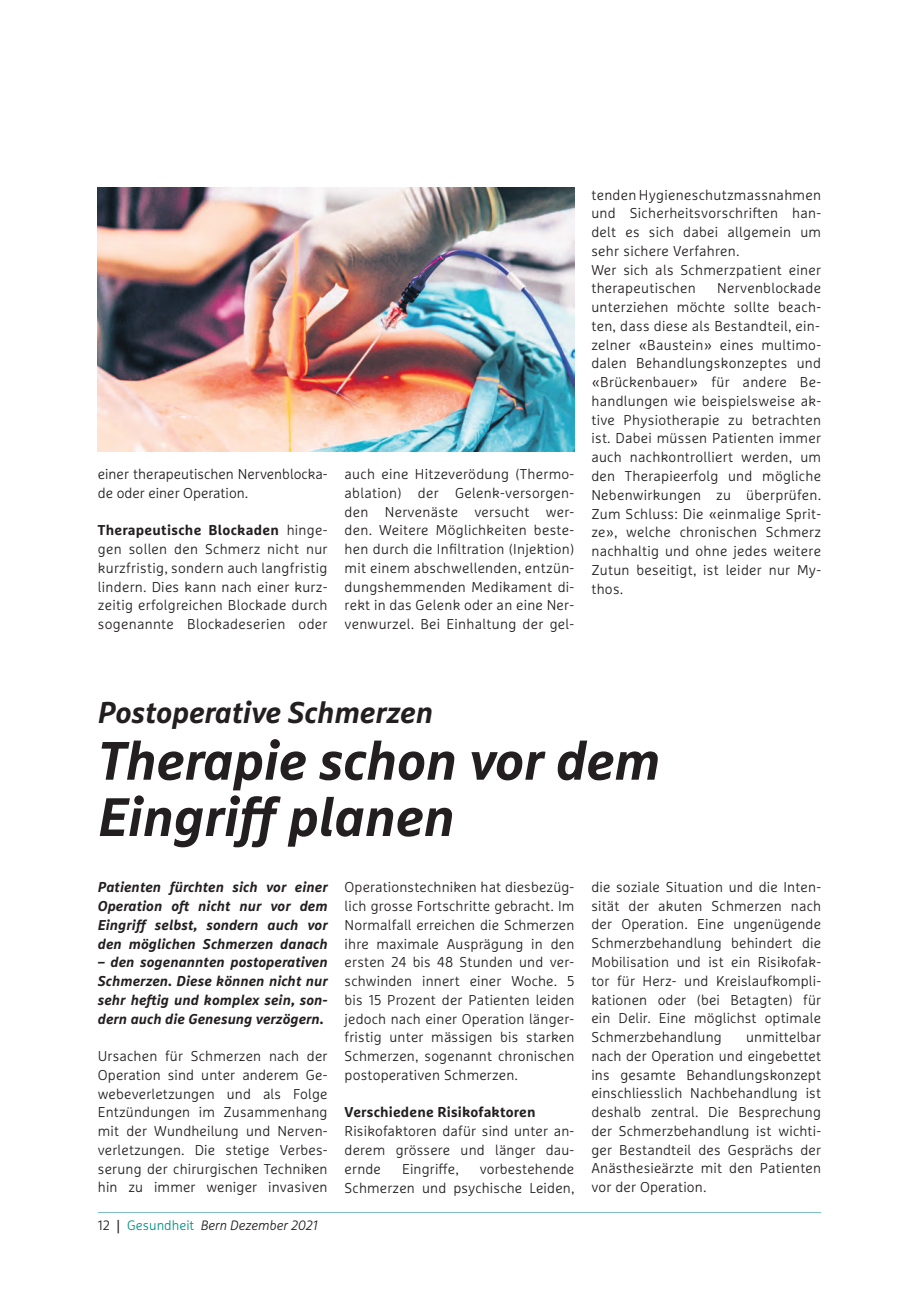
<style>
.page{position:relative;width:919px;height:1289px;background:#fff}
.page>*{position:absolute;margin:0;border:0;box-sizing:border-box;transform-origin:0 0}
.t1{font:italic 700 54px/56.2px "Marselis Pro";color:#231f20}
.t2{font:italic 700 30px "Marselis Pro";color:#231f20}
.t3{font:300 14.25px/18.8px "Marselis Pro";letter-spacing:.015em;color:#231f20;text-align:justify}
.t4{font:italic 700 14.25px/18.8px "Marselis Pro";letter-spacing:.01em;color:#231f20;text-align:justify}
.t5{font:700 14.25px "Marselis Pro";letter-spacing:.01em;color:#231f20}
.t6{font:italic 300 13.5px "Marselis Pro";color:#231f20}
.s1{font-weight:700}
.s2{font-style:normal}
.s3{font-family:"The Mix";font-weight:600;font-style:normal}
.s4{font-style:normal;color:#009384}
</style>
<div class="page">
<hr style="left:98px;top:1212px;width:723px;height:1px;background:#7dbcc4">
<img style="left:98px;top:188px;width:476px;height:263px">
<p class="t3" style="left:98px;top:466px;width:231px">einer therapeutischen Nervenblocka&shy;de oder einer Operation.</p>
<p class="t3" style="left:98px;top:522px;width:231px"><span class="s1">Therapeutische Blockaden</span> hinge&shy;gen sollen den Schmerz nicht nur kurzfristig, sondern auch langfristig lindern. Dies kann nach einer kurz&shy;zeitig erfolgreichen Blockade durch sogenannte Blockadeserien oder</p>
<p class="t3" style="left:344px;top:466px;width:231px">auch eine Hitzeverödung (Thermo&shy;ablation) der Gelenk-versorgen&shy;den Nervenäste versucht wer&shy;den. Weitere Möglichkeiten beste&shy;hen durch die Infiltration (Injektion) mit einem abschwellenden, entzün&shy;dungshemmenden Medikament di&shy;rekt in das Gelenk oder an eine Ner&shy;venwurzel. Bei Einhaltung der gel-</p>
<p class="t3" style="left:591px;top:187px;width:231px;text-align:left">tenden Hygieneschutzmassnahmen und Sicherheitsvorschriften han&shy;delt es sich dabei allgemein um sehr sichere Verfahren.<br>Wer sich als Schmerzpatient einer therapeutischen</p>
<p class="t3" style="left:591px;top:280px;width:231px;text-indent:126px">Nervenblockade unterziehen möchte sollte beach&shy;ten, dass diese als Bestandteil, ein&shy;zelner «Baustein» eines multimo&shy;dalen Behandlungskonzeptes und «Brückenbauer» für andere Be&shy;handlungen wie beispielsweise ak&shy;tive Physiotherapie zu betrachten ist. Dabei müssen Patienten immer auch nachkontrolliert werden, um den Therapieerfolg und mögliche Nebenwirkungen zu überprüfen.<br>Zum Schluss: Die «einmalige Sprit&shy;ze», welche chronischen Schmerz nachhaltig und ohne jedes weitere Zutun beseitigt, ist leider nur My&shy;thos.</p>
<h2 class="t2" style="left:98px;top:702px;width:336px">Postoperative Schmerzen</h2>
<h1 class="t1" style="left:98px;top:738px;width:563px">Therapie schon vor dem<br>Eingriff planen</h1>
<p class="t4" style="left:98px;top:879px;width:231px">Patienten fürchten sich vor einer Operation oft nicht nur vor dem Eingriff selbst, sondern auch vor den möglichen Schmerzen danach</p>
<p class="t4" style="left:98px;top:954px;width:231px">– den sogenannten postoperativen Schmerzen. Diese können nicht nur sehr heftig und komplex sein, son&shy;dern auch die Genesung verzögern.</p>
<p class="t3" style="left:98px;top:1048px;width:231px">Ursachen für Schmerzen nach der Operation sind unter anderem Ge&shy;webeverletzungen und als Folge Entzündungen im Zusammenhang mit der Wundheilung und Nerven&shy;verletzungen. Die stetige Verbes&shy;serung der chirurgischen Techniken hin zu immer weniger invasiven</p>
<p class="t3" style="left:591px;top:879px;width:231px">die soziale Situation und die Inten&shy;sität der akuten Schmerzen nach der Operation. Eine ungenügende Schmerzbehandlung behindert die Mobilisation und ist ein Risikofak&shy;tor für Herz- und Kreislaufkompli&shy;kationen oder (bei Betagten) für ein Delir. Eine möglichst optimale Schmerzbehandlung</p>
<p class="t3" style="left:344px;top:879px;width:231px">Operationstechniken hat diesbezüg&shy;lich grosse Fortschritte gebracht. Im Normalfall erreichen die Schmerzen ihre maximale Ausprägung in den ersten 24 bis 48 Stunden und ver&shy;schwinden innert einer Woche. 5 bis 15 Prozent der Patienten leiden jedoch nach einer Operation länger&shy;fristig unter mässigen bis starken Schmerzen, sogenannt chronischen postoperativen Schmerzen.</p>
<p class="t5" style="left:344px;top:1107px;width:192px">Verschiedene Risikofaktoren</p>
<p class="t3" style="left:344px;top:1123px;width:231px">Risikofaktoren dafür sind unter an&shy;derem grössere und länger dau&shy;ernde</p>
<p class="t3" style="left:591px;top:1029px;width:231px;text-indent:155px">unmittelbar nach der Operation und eingebettet ins gesamte Behandlungskonzept einschliesslich Nachbehandlung ist deshalb zen tral. Die Besprechung der Schmerzbehandlung ist wichti&shy;ger Bestandteil des Gesprächs der Anästhesieärzte mit den Patienten vor der Operation.</p>
<p class="t3" style="left:402px;top:1160px;width:58px">Eingriffe,</p>
<p class="t3" style="left:344px;top:1160px;width:231px;text-align:right">vorbestehende<br>Schmerzen und psychische Leiden,</p>
<p class="t6" style="left:98px;top:1220px;width:221px"><span class="s2">12</span> <span class="s3">|</span> <span class="s4">Gesundheit</span> Bern Dezember 2021</p>
</div>
